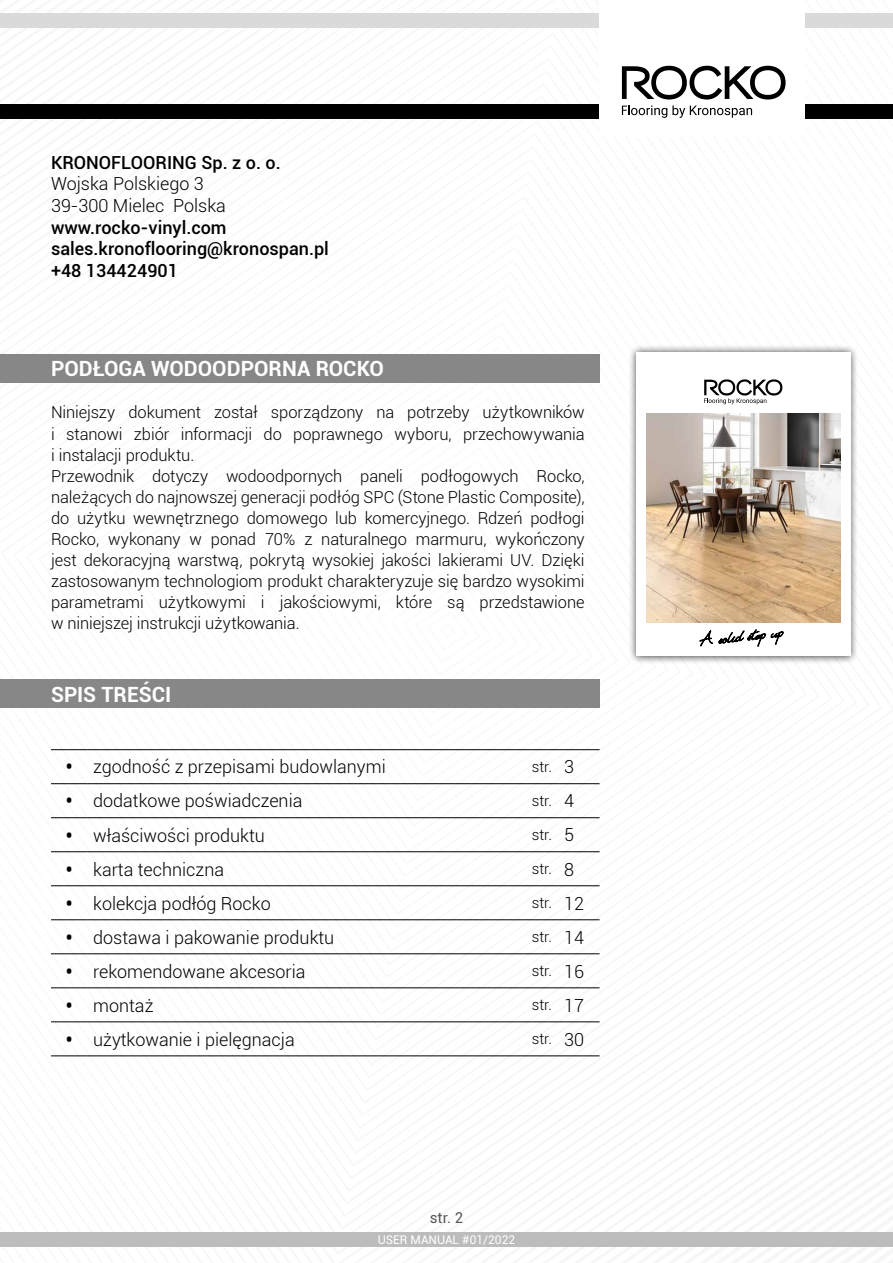
<style>
.page{position:relative;width:893px;height:1263px;background:#fff}
.page>*{position:absolute;margin:0;border:0;box-sizing:border-box;transform-origin:0 0}
.t1{font:700 21px "Roboto";color:#fff}
.t2{font:300 18px/21.6px "Roboto";color:#000}
.t3{font:500 18px/21.6px "Roboto";color:#000}
.t4{font:300 16.5px/21px "Roboto";letter-spacing:-.005em;color:#000}
.t5{font:300 15px "Roboto";color:#000}
.t6{font:15px "Roboto";color:#575756}
.t7{font:12px "Roboto";color:#fff}
.s1{font-weight:900}
.s2{font-size:18px}
</style>
<div class="page">
<div style="left:0;top:13px;width:893px;height:15px;background:#dadada"></div>
<div style="left:0;top:104px;width:893px;height:15px;background:#000"></div>
<div style="left:600px;top:0;width:205px;height:136px;background:#fff"></div>
<div style="left:0;top:1232px;width:893px;height:15px;background:#bcbcbc"></div>
<svg style="left:622px;top:66px;width:164px;height:52px"></svg>
<div style="left:0;top:354px;width:600px;height:29px;background:#878787"></div>
<div style="left:0;top:679px;width:600px;height:29px;background:#878787"></div>
<hr style="left:51px;top:749px;width:36px;height:1px;background:#000">
<hr style="left:87px;top:749px;width:419px;height:1px;background:#000">
<hr style="left:506px;top:749px;width:52px;height:1px;background:#000">
<hr style="left:558px;top:749px;width:42px;height:1px;background:#000">
<hr style="left:51px;top:783px;width:36px;height:1px;background:#000">
<hr style="left:87px;top:783px;width:419px;height:1px;background:#000">
<hr style="left:506px;top:783px;width:52px;height:1px;background:#000">
<hr style="left:558px;top:783px;width:42px;height:1px;background:#000">
<hr style="left:51px;top:817px;width:36px;height:1px;background:#000">
<hr style="left:87px;top:817px;width:419px;height:1px;background:#000">
<hr style="left:506px;top:817px;width:52px;height:1px;background:#000">
<hr style="left:558px;top:817px;width:42px;height:1px;background:#000">
<hr style="left:51px;top:851px;width:36px;height:1px;background:#000">
<hr style="left:87px;top:851px;width:419px;height:1px;background:#000">
<hr style="left:506px;top:851px;width:52px;height:1px;background:#000">
<hr style="left:558px;top:851px;width:42px;height:1px;background:#000">
<hr style="left:51px;top:885px;width:36px;height:1px;background:#000">
<hr style="left:87px;top:885px;width:419px;height:1px;background:#000">
<hr style="left:506px;top:885px;width:52px;height:1px;background:#000">
<hr style="left:558px;top:885px;width:42px;height:1px;background:#000">
<hr style="left:51px;top:919px;width:36px;height:1px;background:#000">
<hr style="left:87px;top:919px;width:419px;height:1px;background:#000">
<hr style="left:506px;top:919px;width:52px;height:1px;background:#000">
<hr style="left:558px;top:919px;width:42px;height:1px;background:#000">
<hr style="left:51px;top:953px;width:36px;height:1px;background:#000">
<hr style="left:87px;top:953px;width:419px;height:1px;background:#000">
<hr style="left:506px;top:953px;width:52px;height:1px;background:#000">
<hr style="left:558px;top:953px;width:42px;height:1px;background:#000">
<hr style="left:51px;top:987px;width:36px;height:1px;background:#000">
<hr style="left:87px;top:987px;width:419px;height:1px;background:#000">
<hr style="left:506px;top:987px;width:52px;height:1px;background:#000">
<hr style="left:558px;top:987px;width:42px;height:1px;background:#000">
<hr style="left:51px;top:1021px;width:36px;height:1px;background:#000">
<hr style="left:87px;top:1021px;width:419px;height:1px;background:#000">
<hr style="left:506px;top:1021px;width:52px;height:1px;background:#000">
<hr style="left:558px;top:1021px;width:42px;height:1px;background:#000">
<hr style="left:51px;top:1055px;width:36px;height:1px;background:#000">
<hr style="left:87px;top:1055px;width:419px;height:1px;background:#000">
<hr style="left:506px;top:1055px;width:52px;height:1px;background:#000">
<hr style="left:558px;top:1055px;width:42px;height:1px;background:#000">
<div style="left:628px;top:345px;width:230px;height:319px;background:#000;opacity:.75"></div>
<div style="left:636px;top:353px;width:214px;height:303px;background:#fff"></div>
<img style="left:646px;top:413px;width:194px;height:209px">
<svg style="left:700px;top:630px;width:83px;height:16px"></svg>
<svg style="left:704px;top:379px;width:78px;height:25px"></svg>
<p class="t3" style="left:51px;top:151px;width:231px">KRONOFLOORING Sp. z o. o.</p>
<p class="t2" style="left:51px;top:173px;width:176px">Wojska Polskiego 3<br>39-300 Mielec Polska</p>
<p class="t3" style="left:51px;top:216px;width:279px">www.rocko-vinyl.com sales.kronoflooring@kronospan.pl +48 134424901</p>
<p class="t1" style="left:51px;top:354px;width:334px">PODŁOGA WODOODPORNA ROCKO</p>
<p class="t4" style="left:51px;top:402px;width:535px">Niniejszy dokument został sporządzony na potrzeby użytkowników i stanowi zbiór informacji do poprawnego wyboru, przechowywania i instalacji produktu.<br>Przewodnik dotyczy wodoodpornych paneli podłogowych Rocko, należących do najnowszej generacji podłóg SPC (Stone Plastic Composite), do użytku wewnętrznego domowego lub komercyjnego. Rdzeń podłogi Rocko, wykonany w ponad 70% z naturalnego marmuru, wykończony jest dekoracyjną warstwą, pokrytą wysokiej jakości lakierami UV. Dzięki zastosowanym technologiom produkt charakteryzuje się bardzo wysokimi parametrami użytkowymi i jakościowymi, które są przedstawione w niniejszej instrukcji użytkowania.</p>
<p class="t1" style="left:51px;top:679px;width:122px">SPIS TREŚCI</p>
<p class="t2" style="left:66px;top:756px;width:321px"><span class="s1">•</span> zgodność z przepisami budowlanymi</p>
<p class="t5" style="left:532px;top:757px;width:44px">str. <span class="s2">3</span></p>
<p class="t2" style="left:66px;top:790px;width:238px"><span class="s1">•</span> dodatkowe poświadczenia</p>
<p class="t5" style="left:532px;top:791px;width:44px">str. <span class="s2">4</span></p>
<p class="t2" style="left:66px;top:824px;width:201px"><span class="s1">•</span> właściwości produktu</p>
<p class="t5" style="left:532px;top:825px;width:44px">str. <span class="s2">5</span></p>
<p class="t2" style="left:66px;top:858px;width:160px"><span class="s1">•</span> karta techniczna</p>
<p class="t5" style="left:532px;top:859px;width:44px">str. <span class="s2">8</span></p>
<p class="t2" style="left:66px;top:892px;width:206px"><span class="s1">•</span> kolekcja podłóg Rocko</p>
<p class="t5" style="left:532px;top:893px;width:54px">str. <span class="s2">12</span></p>
<p class="t2" style="left:66px;top:926px;width:270px"><span class="s1">•</span> dostawa i pakowanie produktu</p>
<p class="t5" style="left:532px;top:927px;width:54px">str. <span class="s2">14</span></p>
<p class="t2" style="left:66px;top:960px;width:241px"><span class="s1">•</span> rekomendowane akcesoria</p>
<p class="t5" style="left:532px;top:961px;width:54px">str. <span class="s2">16</span></p>
<p class="t2" style="left:66px;top:994px;width:89px"><span class="s1">•</span> montaż</p>
<p class="t5" style="left:532px;top:995px;width:54px">str. <span class="s2">17</span></p>
<p class="t2" style="left:66px;top:1028px;width:230px"><span class="s1">•</span> użytkowanie i pielęgnacja</p>
<p class="t5" style="left:532px;top:1029px;width:54px">str. <span class="s2">30</span></p>
<p class="t6" style="left:430px;top:1207px;width:35px">str. 2</p>
<p class="t7" style="left:378px;top:1231px;width:139px">USER MANUAL #01/2022</p>
</div>
